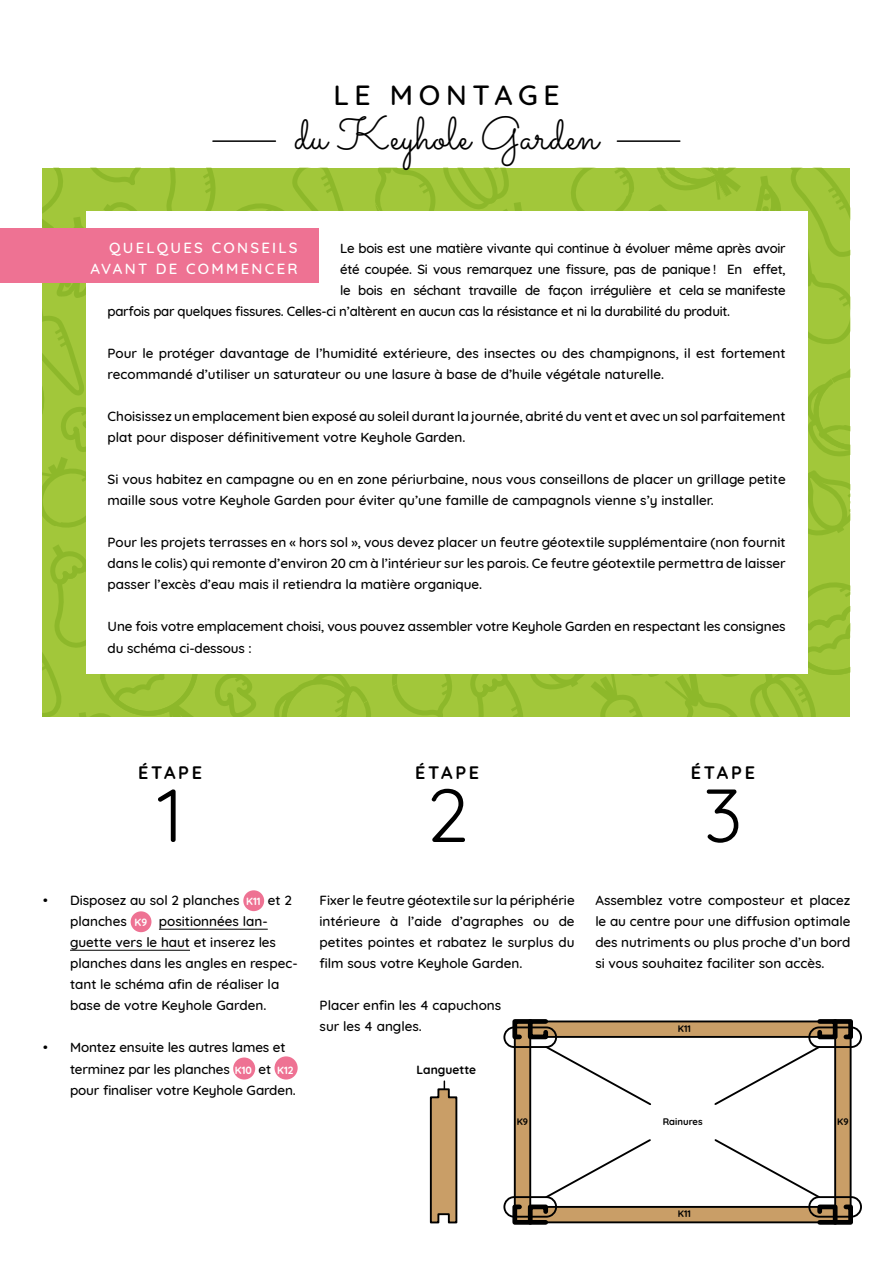
<style>
.page{position:relative;width:893px;height:1263px;background:#fff}
.page>*{position:absolute;margin:0;border:0;box-sizing:border-box;transform-origin:0 0}
.t1{font:75px "Quicksand";color:#000}
.t2{font:45.75px "Sacramento";color:#000}
.t3{font:500 28.35px "Quicksand";letter-spacing:.2em;color:#000}
.t4{font:700 18px "Quicksand";letter-spacing:.15em;color:#000}
.t5{font:500 15px/21px "Quicksand";letter-spacing:.15em;color:#fff;text-align:right}
.t6{font:500 13.5px/21px "Quicksand";color:#000}
.t7{font:500 13.5px "Quicksand";letter-spacing:-.02em;color:#000}
.t8{font:700 12px "Quicksand";color:#000}
.t9{font:700 9.45px "Quicksand";color:#000}
.s1{font-weight:700;font-size:10.5px;color:#fff}
</style>
<div class="page">
<svg style="left:43px;top:168px;width:807px;height:548px;background:#9dc336"></svg>
<div style="left:86px;top:211px;width:722px;height:463px;background:#fff"></div>
<hr style="left:159px;top:929px;width:109px;height:1px;background:#000">
<hr style="left:70px;top:950px;width:120px;height:1px;background:#000">
<div style="left:243px;top:890px;width:21px;height:21px;background:#ee7293;border-radius:50%"></div>
<div style="left:131px;top:911px;width:20px;height:21px;background:#ee7293;border-radius:50%"></div>
<div style="left:233px;top:1057px;width:22px;height:22px;background:#ee7293;border-radius:50%"></div>
<div style="left:274px;top:1056px;width:24px;height:23px;background:#ee7293;border-radius:50%"></div>
<div style="left:0;top:228px;width:319px;height:55px;background:#ee7293"></div>
<svg style="left:513px;top:1020px;width:339px;height:204px"></svg>
<div style="left:808px;top:1026px;width:54px;height:22px;border:2px solid #000;border-radius:10px"></div>
<div style="left:808px;top:1196px;width:54px;height:21px;border:2px solid #000;border-radius:10px"></div>
<div style="left:503px;top:1026px;width:54px;height:22px;border:2px solid #000;border-radius:10px"></div>
<div style="left:503px;top:1196px;width:54px;height:21px;border:2px solid #000;border-radius:10px"></div>
<svg style="left:713px;top:1137px;width:142px;height:88px"></svg>
<svg style="left:510px;top:1019px;width:143px;height:88px"></svg>
<svg style="left:713px;top:1019px;width:142px;height:88px"></svg>
<svg style="left:510px;top:1137px;width:142px;height:88px"></svg>
<svg style="left:430px;top:1081px;width:28px;height:143px;background:#af9069"></svg>
<hr style="left:213px;top:140px;width:62px;height:2px;background:#000">
<hr style="left:617px;top:140px;width:63px;height:2px;background:#000">
<h3 class="t3" style="left:333px;top:72px;width:228px">LE MONTAGE</h3>
<h2 class="t2" style="left:294px;top:106px;width:306px">du Keyhole Garden</h2>
<p class="t5" style="left:91px;top:235px;width:209px">QUELQUES CONSEILS<br>AVANT DE COMMENCER</p>
<p class="t7" style="left:340px;top:237px;width:447px">Le bois est une matière vivante qui continue à évoluer même après avoir</p>
<p class="t7" style="left:340px;top:258px;width:447px">été coupée. Si vous remarquez une fissure, pas de panique ! En effet,</p>
<p class="t7" style="left:340px;top:279px;width:447px">le bois en séchant travaille de façon irrégulière et cela se manifeste</p>
<p class="t7" style="left:108px;top:300px;width:624px">parfois par quelques fissures. Celles-ci n’altèrent en aucun cas la résistance et ni la durabilité du produit.</p>
<p class="t6" style="left:108px;top:341px;width:680px">Pour le protéger davantage de l’humidité extérieure, des insectes ou des champignons, il est fortement recommandé d’utiliser un saturateur ou une lasure à base de d’huile végétale naturelle.</p>
<p class="t6" style="left:108px;top:404px;width:680px">Choisissez un emplacement bien exposé au soleil durant la journée, abrité du vent et avec un sol parfaitement plat pour disposer définitivement votre Keyhole Garden.</p>
<p class="t6" style="left:108px;top:468px;width:680px">Si vous habitez en campagne ou en en zone périurbaine, nous vous conseillons de placer un grillage petite maille sous votre Keyhole Garden pour éviter qu’une famille de campagnols vienne s’y installer.</p>
<p class="t6" style="left:108px;top:531px;width:680px;text-align:justify">Pour les projets terrasses en « hors sol », vous devez placer un feutre géotextile supplémentaire (non fournit dans le colis) qui remonte d’environ 20 cm à l’intérieur sur les parois. Ce feutre géotextile permettra de laisser passer l’excès d’eau mais il retiendra la matière organique.</p>
<p class="t6" style="left:108px;top:615px;width:680px">Une fois votre emplacement choisi, vous pouvez assembler votre Keyhole Garden en respectant les consignes du schéma ci-dessous :</p>
<h3 class="t4" style="left:138px;top:757px;width:66px">ÉTAPE</h3>
<h1 class="t1" style="left:158px;top:757px;width:26px">1</h1>
<p class="t6" style="left:70px;top:888px;width:229px;text-indent:-27px">• Disposez au sol 2 planches <span class="s1">K11</span> et 2 planches <span class="s1">K9</span> positionnées lan&shy;guette vers le haut et inserez les planches dans les angles en respec&shy;tant le schéma afin de réaliser la base de votre Keyhole Garden.</p>
<p class="t6" style="left:70px;top:1036px;width:227px;text-indent:-27px">• Montez ensuite les autres lames et terminez par les planches <span class="s1">K10</span> et <span class="s1">K12 </span>pour finaliser votre Keyhole Garden.</p>
<h3 class="t4" style="left:415px;top:757px;width:66px">ÉTAPE</h3>
<h1 class="t1" style="left:426px;top:757px;width:44px">2</h1>
<p class="t6" style="left:320px;top:888px;width:257px;text-align:justify">Fixer le feutre géotextile sur la périphérie intérieure à l’aide d’agraphes ou de petites pointes et rabatez le surplus du film sous votre Keyhole Garden.</p>
<p class="t6" style="left:320px;top:994px;width:183px">Placer enfin les 4 capuchons sur les 4 angles.</p>
<p class="t8" style="left:417px;top:1059px;width:61px">Languette</p>
<h3 class="t4" style="left:691px;top:757px;width:66px">ÉTAPE</h3>
<h1 class="t1" style="left:703px;top:757px;width:40px">3</h1>
<p class="t6" style="left:595px;top:888px;width:257px;text-align:justify">Assemblez votre composteur et placez le au centre pour une diffusion optimale des nutriments ou plus proche d’un bord si vous souhaitez faciliter son accès.</p>
<p class="t9" style="left:678px;top:1020px;width:15px">K11</p>
<p class="t9" style="left:663px;top:1113px;width:41px">Rainures</p>
<p class="t9" style="left:517px;top:1113px;width:13px">K9</p>
<p class="t9" style="left:837px;top:1113px;width:13px">K9</p>
<p class="t9" style="left:678px;top:1206px;width:15px">K11</p>
</div>
